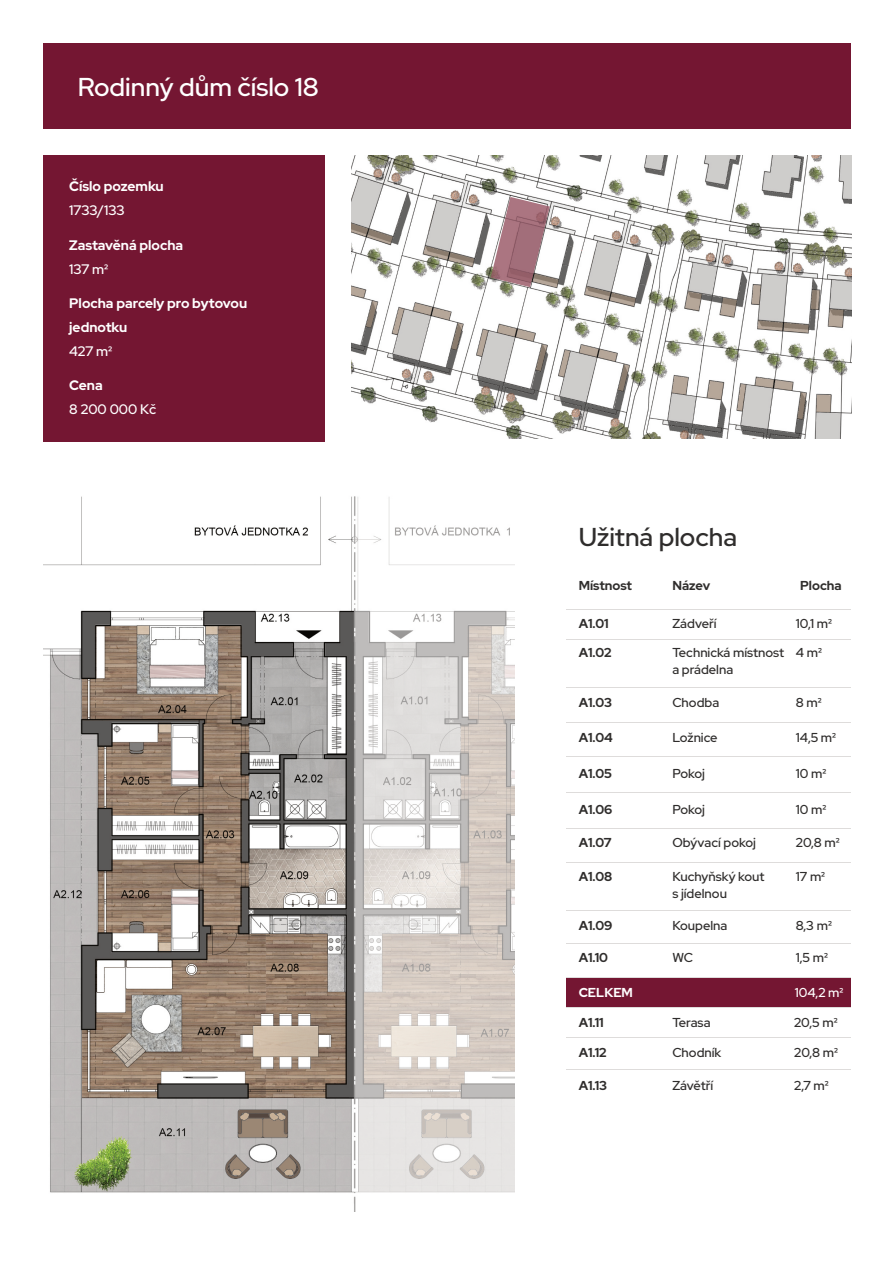
<style>
.page{position:relative;width:893px;height:1263px;background:#fff}
.page>*{position:absolute;margin:0;border:0;box-sizing:border-box;transform-origin:0 0}
.t1{font:500 25.8px "Red Hat Display";color:#fff}
.t2{font:500 25.8px "Red Hat Display";color:#2f2d2c}
.t3{font:700 13.8px/24px "Red Hat Display";color:#fff}
.t4{font:500 13.8px "Red Hat Display";color:#fff}
.t5{font:500 12.9px/17.1px "Red Hat Display";color:#2f2d2c}
.t6{font:700 12.9px "Red Hat Display";color:#2f2d2c}
.t7{font:500 12.9px "Red Hat Display";color:#fff}
.t8{font:700 12.9px "Red Hat Display";color:#fff}
</style>
<div class="page">
<div style="left:44px;top:44px;width:806px;height:85px;background:#741632"></div>
<div style="left:44px;top:155px;width:281px;height:287px;background:#741632"></div>
<img style="left:351px;top:155px;width:499px;height:283px">
<img style="left:490px;top:197px;width:59px;height:90px">
<img style="left:44px;top:496px;width:470px;height:715px">
<div style="left:565px;top:977px;width:94px;height:30px;background:#741632"></div>
<div style="left:659px;top:977px;width:121px;height:30px;background:#741632"></div>
<div style="left:780px;top:977px;width:70px;height:30px;background:#741632"></div>
<hr style="left:780px;top:1037px;width:70px;height:1px;background:#dedcdb">
<hr style="left:780px;top:1069px;width:70px;height:1px;background:#dedcdb">
<hr style="left:659px;top:1037px;width:121px;height:1px;background:#dedcdb">
<hr style="left:659px;top:1069px;width:121px;height:1px;background:#dedcdb">
<hr style="left:565px;top:1037px;width:94px;height:1px;background:#dedcdb">
<hr style="left:565px;top:1069px;width:94px;height:1px;background:#dedcdb">
<hr style="left:780px;top:1007px;width:70px;height:1px;background:#dedcdb">
<hr style="left:659px;top:1007px;width:121px;height:1px;background:#dedcdb">
<hr style="left:565px;top:1007px;width:94px;height:1px;background:#dedcdb">
<hr style="left:780px;top:722px;width:70px;height:1px;background:#dedcdb">
<hr style="left:780px;top:756px;width:70px;height:1px;background:#dedcdb">
<hr style="left:780px;top:792px;width:70px;height:1px;background:#dedcdb">
<hr style="left:780px;top:828px;width:70px;height:1px;background:#dedcdb">
<hr style="left:780px;top:861px;width:70px;height:1px;background:#dedcdb">
<hr style="left:780px;top:910px;width:70px;height:1px;background:#dedcdb">
<hr style="left:780px;top:943px;width:70px;height:1px;background:#dedcdb">
<hr style="left:780px;top:977px;width:70px;height:1px;background:#dedcdb">
<hr style="left:659px;top:722px;width:121px;height:1px;background:#dedcdb">
<hr style="left:659px;top:756px;width:121px;height:1px;background:#dedcdb">
<hr style="left:659px;top:792px;width:121px;height:1px;background:#dedcdb">
<hr style="left:659px;top:828px;width:121px;height:1px;background:#dedcdb">
<hr style="left:659px;top:861px;width:121px;height:1px;background:#dedcdb">
<hr style="left:659px;top:910px;width:121px;height:1px;background:#dedcdb">
<hr style="left:659px;top:943px;width:121px;height:1px;background:#dedcdb">
<hr style="left:659px;top:977px;width:121px;height:1px;background:#dedcdb">
<hr style="left:565px;top:722px;width:94px;height:1px;background:#dedcdb">
<hr style="left:565px;top:756px;width:94px;height:1px;background:#dedcdb">
<hr style="left:565px;top:792px;width:94px;height:1px;background:#dedcdb">
<hr style="left:565px;top:828px;width:94px;height:1px;background:#dedcdb">
<hr style="left:565px;top:861px;width:94px;height:1px;background:#dedcdb">
<hr style="left:565px;top:910px;width:94px;height:1px;background:#dedcdb">
<hr style="left:565px;top:943px;width:94px;height:1px;background:#dedcdb">
<hr style="left:565px;top:977px;width:94px;height:1px;background:#dedcdb">
<hr style="left:780px;top:687px;width:70px;height:1px;background:#dedcdb">
<hr style="left:659px;top:687px;width:121px;height:1px;background:#dedcdb">
<hr style="left:565px;top:687px;width:94px;height:1px;background:#dedcdb">
<hr style="left:780px;top:639px;width:70px;height:1px;background:#dedcdb">
<hr style="left:659px;top:639px;width:121px;height:1px;background:#dedcdb">
<hr style="left:565px;top:639px;width:94px;height:1px;background:#dedcdb">
<hr style="left:780px;top:609px;width:70px;height:1px;background:#dedcdb">
<hr style="left:659px;top:609px;width:121px;height:1px;background:#dedcdb">
<hr style="left:565px;top:609px;width:94px;height:1px;background:#dedcdb">
<h1 class="t1" style="left:78px;top:70px;width:242px">Rodinný dům číslo 18</h1>
<p class="t3" style="left:69px;top:174px;width:96px">Číslo pozemku</p>
<p class="t4" style="left:69px;top:201px;width:57px">1733/133</p>
<p class="t3" style="left:69px;top:233px;width:115px">Zastavěná plocha</p>
<p class="t4" style="left:69px;top:260px;width:41px">137 m²</p>
<p class="t3" style="left:69px;top:291px;width:179px">Plocha parcely pro bytovou jednotku</p>
<p class="t4" style="left:69px;top:342px;width:44px">427 m²</p>
<p class="t3" style="left:69px;top:373px;width:35px">Cena</p>
<p class="t4" style="left:69px;top:400px;width:88px">8 200 000 Kč</p>
<h1 class="t2" style="left:578px;top:520px;width:160px">Užitná plocha</h1>
<p class="t6" style="left:578px;top:577px;width:55px">Místnost</p>
<p class="t6" style="left:672px;top:577px;width:39px">Název</p>
<p class="t6" style="left:800px;top:577px;width:43px">Plocha</p>
<p class="t6" style="left:578px;top:615px;width:32px">A1.01</p>
<p class="t6" style="left:578px;top:644px;width:34px">A1.02</p>
<p class="t6" style="left:578px;top:694px;width:35px">A1.03</p>
<p class="t6" style="left:578px;top:729px;width:36px">A1.04</p>
<p class="t6" style="left:578px;top:765px;width:35px">A1.05</p>
<p class="t6" style="left:578px;top:801px;width:35px">A1.06</p>
<p class="t6" style="left:578px;top:834px;width:34px">A1.07</p>
<p class="t6" style="left:578px;top:868px;width:35px">A1.08</p>
<p class="t6" style="left:578px;top:917px;width:35px">A1.09</p>
<p class="t6" style="left:578px;top:949px;width:31px">A1.10</p>
<p class="t5" style="left:672px;top:615px;width:46px">Zádveří</p>
<p class="t5" style="left:672px;top:644px;width:113px">Technická místnost a prádelna</p>
<p class="t5" style="left:672px;top:694px;width:48px">Chodba</p>
<p class="t5" style="left:672px;top:729px;width:47px">Ložnice</p>
<p class="t5" style="left:672px;top:765px;width:34px">Pokoj</p>
<p class="t5" style="left:672px;top:801px;width:34px">Pokoj</p>
<p class="t5" style="left:672px;top:834px;width:85px">Obývací pokoj</p>
<p class="t5" style="left:672px;top:868px;width:94px">Kuchyňský kout s jídelnou</p>
<p class="t5" style="left:672px;top:917px;width:57px">Koupelna</p>
<p class="t5" style="left:672px;top:949px;width:22px">WC</p>
<p class="t5" style="left:795px;top:615px;width:38px">10,1 m²</p>
<p class="t5" style="left:795px;top:644px;width:28px">4m²</p>
<p class="t5" style="left:795px;top:694px;width:27px">8m²</p>
<p class="t5" style="left:795px;top:729px;width:42px">14,5 m²</p>
<p class="t5" style="left:795px;top:765px;width:32px">10 m²</p>
<p class="t5" style="left:795px;top:801px;width:32px">10 m²</p>
<p class="t5" style="left:795px;top:834px;width:45px">20,8 m²</p>
<p class="t5" style="left:795px;top:868px;width:31px">17 m²</p>
<p class="t5" style="left:795px;top:917px;width:37px">8,3 m²</p>
<p class="t5" style="left:795px;top:949px;width:34px">1,5 m²</p>
<p class="t8" style="left:578px;top:984px;width:56px">CELKEM</p>
<p class="t7" style="left:794px;top:984px;width:50px">104,2 m²</p>
<p class="t6" style="left:578px;top:1014px;width:27px">A1.11</p>
<p class="t5" style="left:672px;top:1014px;width:40px">Terasa</p>
<p class="t5" style="left:794px;top:1014px;width:45px">20,5 m²</p>
<p class="t6" style="left:578px;top:1044px;width:29px">A1.12</p>
<p class="t6" style="left:578px;top:1077px;width:30px">A1.13</p>
<p class="t5" style="left:672px;top:1044px;width:50px">Chodník</p>
<p class="t5" style="left:672px;top:1077px;width:42px">Závětří</p>
<p class="t5" style="left:794px;top:1044px;width:45px">20,8 m²</p>
<p class="t5" style="left:794px;top:1077px;width:36px">2,7 m²</p>
</div>
